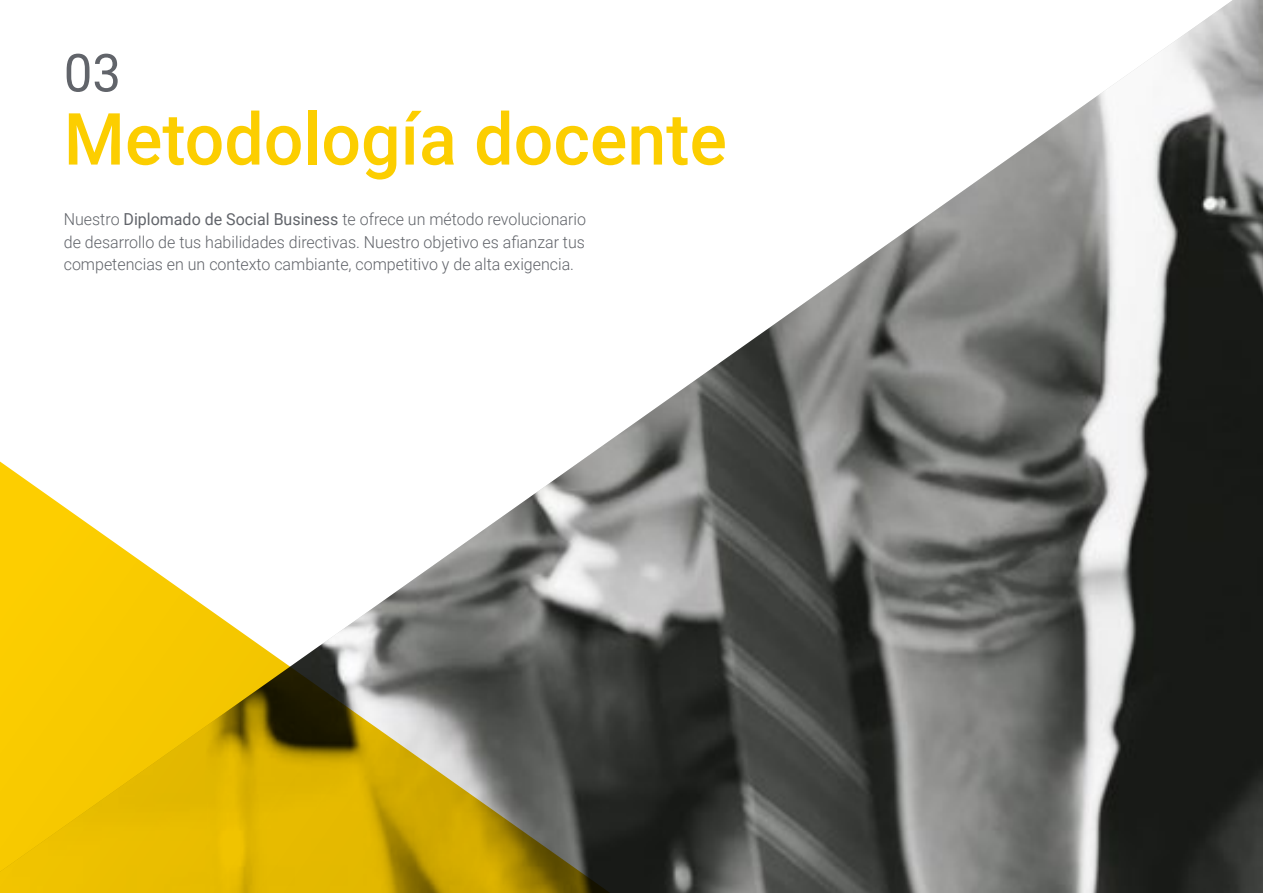
<style>
.page{position:relative;width:1263px;height:893px;background:#fff}
.page>*{position:absolute;margin:0;border:0;box-sizing:border-box;transform-origin:0 0}
.t1{font:500 72px "Roboto";color:#fcce00}
.t2{font:52.5px "Roboto";color:#61646a}
.t3{font:300 16.5px/22.5px "Roboto";color:#61646a;text-align:justify}
.s1{font-weight:400}
</style>
<div class="page">
<img style="left:602px;top:0;width:661px;height:893px">
<svg style="left:0;top:446px;width:640px;height:447px"></svg>
<h2 class="t2" style="left:64px;top:36px;width:59px">03</h2>
<h1 class="t1" style="left:64px;top:89px;width:665px">Metodología docente</h1>
<p class="t3" style="left:64px;top:207px;width:524px">Nuestro <span class="s1">Diplomado de Social Business</span> te ofrece un método revolucionario de desarrollo de tus habilidades directivas. Nuestro objetivo es afianzar tus competencias en un contexto cambiante, competitivo y de alta exigencia.</p>
</div>
